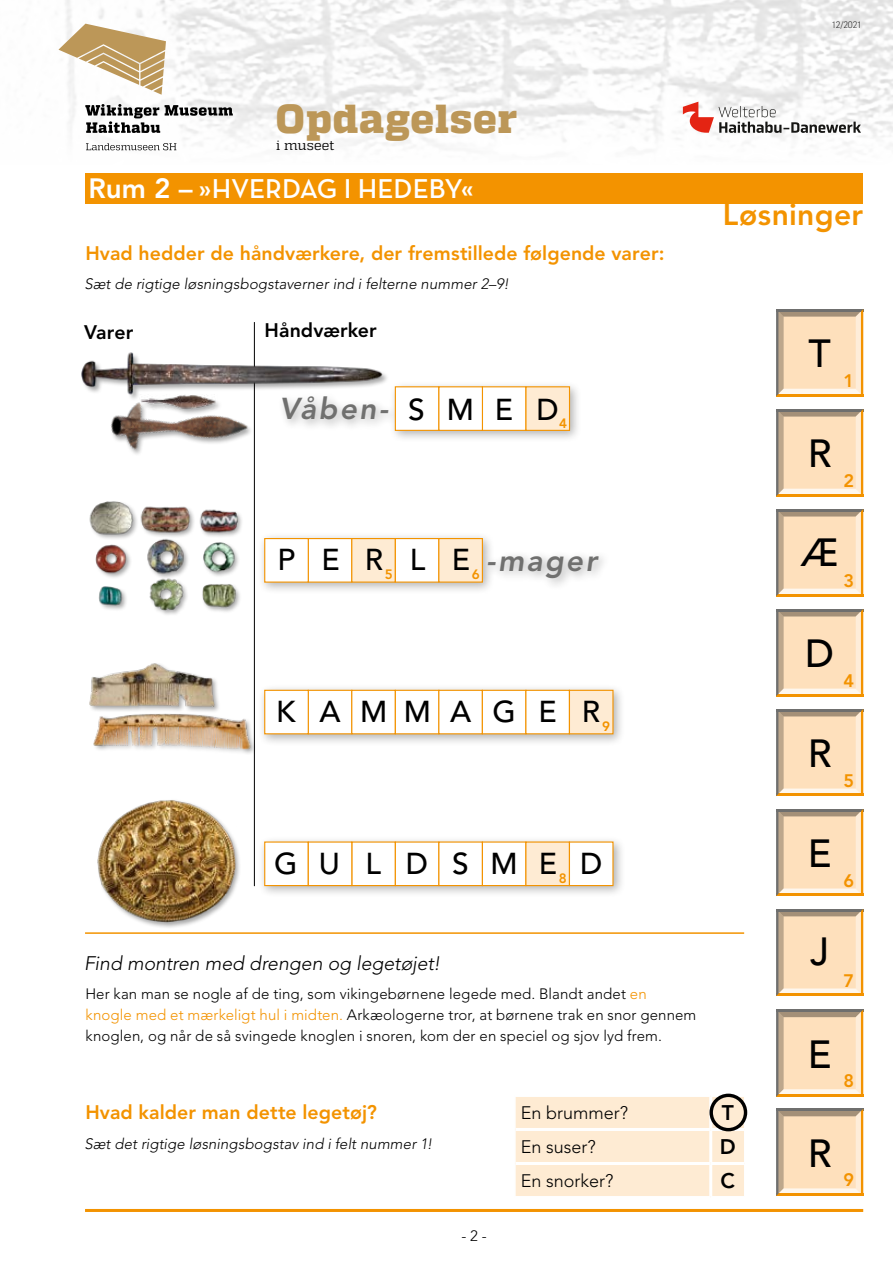
<style>
.page{position:relative;width:893px;height:1263px;background:#fff}
.page>*{position:absolute;margin:0;border:0;box-sizing:border-box;transform-origin:0 0}
.t1{font:800 40.5px "Quadon";letter-spacing:.015em;color:#bc9758}
.t2{font:500 39px "Avenir LT Pro";color:#000}
.t3{font:500 30px "Avenir LT Pro";letter-spacing:.75em;color:#000}
.t4{font:italic 800 30px "Avenir LT Pro";letter-spacing:.075em;color:#70706f}
.t5{font:800 30px "Avenir LT Pro";letter-spacing:.01em;color:#f39300}
.t6{font:600 27.75px "Neutraface Text";letter-spacing:-.01em;color:#fff}
.t7{font:800 21px "Avenir LT Pro";color:#000}
.t8{font:800 19.5px "Avenir LT Pro";letter-spacing:.005em;color:#f39300}
.t9{font:italic 300 19.5px "Avenir LT Pro";color:#000}
.t10{font:800 19.5px "Avenir LT Pro";color:#000}
.t11{font:300 18px "Avenir LT Pro";color:#000}
.t12{font:800 18px "Avenir LT Pro";color:#f39300}
.t13{font:300 15px/21px "Avenir LT Pro";letter-spacing:.005em;color:#000}
.t14{font:italic 300 15px "Avenir LT Pro";letter-spacing:.005em;color:#000}
.t15{font:13.5px "Quadon";letter-spacing:.01em;color:#000}
.t16{font:800 13.5px "Avenir LT Pro";color:#f39300}
.t17{font:9px "Adelle Sans Th";color:#000}
.s1{font-family:"Avenir LT Pro";font-weight:800}
.s2{color:#f39300}
</style>
<div class="page">
<img style="left:65px;top:0;width:828px;height:151px">
<svg style="left:85px;top:104px;width:148px;height:46px"></svg>
<svg style="left:58px;top:24px;width:108px;height:71px"></svg>
<svg style="left:683px;top:102px;width:178px;height:31px"></svg>
<div style="left:85px;top:174px;width:777px;height:30px;background:#f39300"></div>
<div style="left:516px;top:1097px;width:228px;height:99px;background:#feebd3"></div>
<hr style="left:709px;top:1097px;width:3px;height:31px;background:#fff">
<hr style="left:516px;top:1128px;width:195px;height:3px;background:#fff">
<hr style="left:711px;top:1128px;width:33px;height:3px;background:#fff">
<hr style="left:709px;top:1131px;width:3px;height:31px;background:#fff">
<hr style="left:516px;top:1162px;width:195px;height:3px;background:#fff">
<hr style="left:711px;top:1162px;width:33px;height:3px;background:#fff">
<hr style="left:709px;top:1165px;width:3px;height:31px;background:#fff">
<hr style="left:85px;top:932px;width:659px;height:2px;background:#f39300">
<hr style="left:254px;top:322px;width:1px;height:564px;background:#000">
<hr style="left:85px;top:1209px;width:778px;height:3px;background:#f39300">
<div style="left:258px;top:532px;width:352px;height:63px;background:#000;opacity:.3"></div>
<div style="left:308px;top:538px;width:44px;height:45px;background:#fff;border:1px solid #f39300"></div>
<div style="left:351px;top:538px;width:45px;height:45px;background:#feebd3;border:1px solid #f39300"></div>
<div style="left:264px;top:538px;width:45px;height:45px;background:#fff;border:1px solid #f39300"></div>
<div style="left:395px;top:538px;width:44px;height:45px;background:#fff;border:1px solid #f39300"></div>
<div style="left:438px;top:538px;width:45px;height:45px;background:#feebd3;border:1px solid #f39300"></div>
<div style="left:277px;top:380px;width:305px;height:63px;background:#000;opacity:.3"></div>
<div style="left:482px;top:386px;width:44px;height:45px;background:#fff;border:1px solid #f39300"></div>
<div style="left:395px;top:386px;width:44px;height:45px;background:#fff;border:1px solid #f39300"></div>
<div style="left:525px;top:386px;width:45px;height:45px;background:#feebd3;border:1px solid #f39300"></div>
<div style="left:438px;top:386px;width:45px;height:45px;background:#fff;border:1px solid #f39300"></div>
<div style="left:258px;top:835px;width:367px;height:63px;background:#000;opacity:.3"></div>
<div style="left:351px;top:841px;width:45px;height:45px;background:#fff;border:1px solid #f39300"></div>
<div style="left:264px;top:841px;width:45px;height:45px;background:#fff;border:1px solid #f39300"></div>
<div style="left:395px;top:841px;width:44px;height:45px;background:#fff;border:1px solid #f39300"></div>
<div style="left:308px;top:841px;width:44px;height:45px;background:#fff;border:1px solid #f39300"></div>
<div style="left:438px;top:841px;width:45px;height:45px;background:#fff;border:1px solid #f39300"></div>
<div style="left:482px;top:841px;width:44px;height:45px;background:#fff;border:1px solid #f39300"></div>
<div style="left:525px;top:841px;width:45px;height:45px;background:#feebd3;border:1px solid #f39300"></div>
<div style="left:569px;top:841px;width:44px;height:45px;background:#fff;border:1px solid #f39300"></div>
<div style="left:258px;top:684px;width:367px;height:62px;background:#000;opacity:.3"></div>
<div style="left:308px;top:690px;width:44px;height:44px;background:#fff;border:1px solid #f39300"></div>
<div style="left:351px;top:690px;width:45px;height:44px;background:#fff;border:1px solid #f39300"></div>
<div style="left:264px;top:690px;width:45px;height:44px;background:#fff;border:1px solid #f39300"></div>
<div style="left:395px;top:690px;width:44px;height:44px;background:#fff;border:1px solid #f39300"></div>
<div style="left:438px;top:690px;width:45px;height:44px;background:#fff;border:1px solid #f39300"></div>
<div style="left:482px;top:690px;width:44px;height:44px;background:#fff;border:1px solid #f39300"></div>
<div style="left:525px;top:690px;width:45px;height:44px;background:#fff;border:1px solid #f39300"></div>
<div style="left:569px;top:690px;width:44px;height:44px;background:#feebd3;border:1px solid #f39300"></div>
<div style="left:97px;top:799px;width:145px;height:130px;background:#000;opacity:.35"></div>
<img style="left:97px;top:799px;width:139px;height:124px">
<div style="left:93px;top:712px;width:164px;height:43px;background:#000;opacity:.35"></div>
<img style="left:93px;top:712px;width:158px;height:37px">
<div style="left:89px;top:662px;width:131px;height:51px;background:#000;opacity:.35"></div>
<img style="left:89px;top:662px;width:125px;height:46px">
<div style="left:81px;top:353px;width:308px;height:49px;background:#000;opacity:.35"></div>
<img style="left:81px;top:351px;width:304px;height:48px">
<img style="left:108px;top:401px;width:141px;height:51px">
<img style="left:89px;top:501px;width:153px;height:111px">
<svg style="left:776px;top:809px;width:87px;height:87px;background:#edd0aa"></svg>
<svg style="left:776px;top:509px;width:87px;height:87px;background:#edd1ad"></svg>
<hr style="left:776px;top:1009px;width:87px;height:3px;background:#6f6f6e">
<svg style="left:776px;top:1010px;width:87px;height:87px;background:#eed0ab"></svg>
<svg style="left:776px;top:709px;width:87px;height:87px;background:#edcfaa"></svg>
<svg style="left:776px;top:409px;width:87px;height:87px;background:#edd0ad"></svg>
<svg style="left:776px;top:909px;width:87px;height:87px;background:#edd0ab"></svg>
<svg style="left:776px;top:609px;width:87px;height:87px;background:#edd1ad"></svg>
<svg style="left:776px;top:309px;width:87px;height:87px;background:#edd0ad"></svg>
<svg style="left:776px;top:1109px;width:87px;height:87px;background:#eed0ab"></svg>
<div style="left:709px;top:1094px;width:38px;height:37px;border:3px solid #000;border-radius:50%"></div>
<p class="t17" style="left:832px;top:18px;width:30px">12/2021</p>
<h1 class="t1" style="left:276px;top:95px;width:242px">Opdagelser</h1>
<p class="t15" style="left:276px;top:138px;width:60px">i museet</p>
<h3 class="t6" style="left:88px;top:172px;width:386px"><span class="s1">Rum 2 –</span> »HVERDAG I HEDEBY«</h3>
<h3 class="t8" style="left:85px;top:242px;width:580px">Hvad hedder de håndværkere, der fremstillede følgende varer:</h3>
<p class="t14" style="left:84px;top:275px;width:426px">Sæt de rigtige løsningsbogstaverner ind i felterne nummer 2–9!</p>
<h3 class="t10" style="left:84px;top:321px;width:51px">Varer</h3>
<h3 class="t10" style="left:265px;top:318px;width:114px">Håndværker</h3>
<h3 class="t4" style="left:280px;top:391px;width:110px">Våben-</h3>
<h3 class="t3" style="left:408px;top:392px;width:18px">S</h3>
<h3 class="t3" style="left:447px;top:392px;width:29px">M</h3>
<h3 class="t3" style="left:495px;top:392px;width:20px">E</h3>
<h3 class="t3" style="left:536px;top:392px;width:24px">D</h3>
<p class="t16" style="left:559px;top:415px;width:9px">4</p>
<h3 class="t3" style="left:277px;top:542px;width:19px">P</h3>
<h3 class="t3" style="left:321px;top:542px;width:20px">E</h3>
<h3 class="t3" style="left:365px;top:542px;width:20px">R</h3>
<h3 class="t3" style="left:410px;top:542px;width:17px">L</h3>
<h3 class="t3" style="left:452px;top:542px;width:20px">E</h3>
<p class="t16" style="left:385px;top:566px;width:9px">5</p>
<p class="t16" style="left:472px;top:566px;width:9px">6</p>
<h3 class="t4" style="left:486px;top:543px;width:112px">-mager</h3>
<h3 class="t3" style="left:276px;top:694px;width:66px">K A</h3>
<h3 class="t3" style="left:404px;top:694px;width:198px">MAGER</h3>
<h3 class="t3" style="left:360px;top:694px;width:29px">M</h3>
<p class="t16" style="left:602px;top:718px;width:9px">9</p>
<h3 class="t3" style="left:274px;top:846px;width:155px">GULD</h3>
<h3 class="t3" style="left:491px;top:846px;width:113px">MED</h3>
<h3 class="t3" style="left:452px;top:846px;width:18px">S</h3>
<p class="t16" style="left:559px;top:870px;width:9px">8</p>
<h3 class="t9" style="left:84px;top:951px;width:358px">Find montren med drengen og legetøjet!</h3>
<p class="t13" style="left:85px;top:984px;width:612px">Her kan man se nogle af de ting, som vikingebørnene legede med. Blandt andet <span class="s2">en knogle med et mærkeligt hul i midten.</span> Arkæologerne tror, at børnene trak en snor gennem knoglen, og når de så svingede knoglen i snoren, kom der en speciel og sjov lyd frem.</p>
<h3 class="t5" style="left:723px;top:197px;width:142px">Løsninger</h3>
<h2 class="t2" style="left:808px;top:331px;width:24px">T</h2>
<p class="t12" style="left:844px;top:370px;width:12px">1</p>
<h2 class="t2" style="left:808px;top:430px;width:25px">R</h2>
<p class="t12" style="left:844px;top:470px;width:12px">2</p>
<h2 class="t2" style="left:801px;top:529px;width:39px">Æ</h2>
<p class="t12" style="left:844px;top:570px;width:12px">3</p>
<h2 class="t2" style="left:805px;top:630px;width:30px">D</h2>
<p class="t12" style="left:844px;top:670px;width:12px">4</p>
<h2 class="t2" style="left:808px;top:731px;width:25px">R</h2>
<p class="t12" style="left:844px;top:770px;width:12px">5</p>
<h2 class="t2" style="left:808px;top:830px;width:25px">E</h2>
<p class="t12" style="left:844px;top:870px;width:12px">6</p>
<h2 class="t2" style="left:810px;top:928px;width:20px">J</h2>
<p class="t12" style="left:844px;top:969px;width:12px">7</p>
<h2 class="t2" style="left:808px;top:1031px;width:25px">E</h2>
<p class="t12" style="left:844px;top:1070px;width:12px">8</p>
<h3 class="t8" style="left:85px;top:1101px;width:293px">Hvad kalder man dette legetøj?</h3>
<p class="t14" style="left:84px;top:1135px;width:350px">Sæt det rigtige løsningsbogstav ind i felt nummer 1!</p>
<p class="t13" style="left:461px;top:1226px;width:27px">- 2 -</p>
<p class="t11" style="left:521px;top:1102px;width:109px">En brummer?</p>
<h3 class="t7" style="left:722px;top:1101px;width:14px">T</h3>
<p class="t11" style="left:521px;top:1136px;width:77px">En suser?</p>
<h3 class="t7" style="left:720px;top:1135px;width:17px">D</h3>
<p class="t11" style="left:521px;top:1170px;width:94px">En snorker?</p>
<h3 class="t7" style="left:721px;top:1169px;width:16px">C</h3>
<h2 class="t2" style="left:808px;top:1130px;width:25px">R</h2>
<p class="t12" style="left:844px;top:1169px;width:12px">9</p>
</div>
